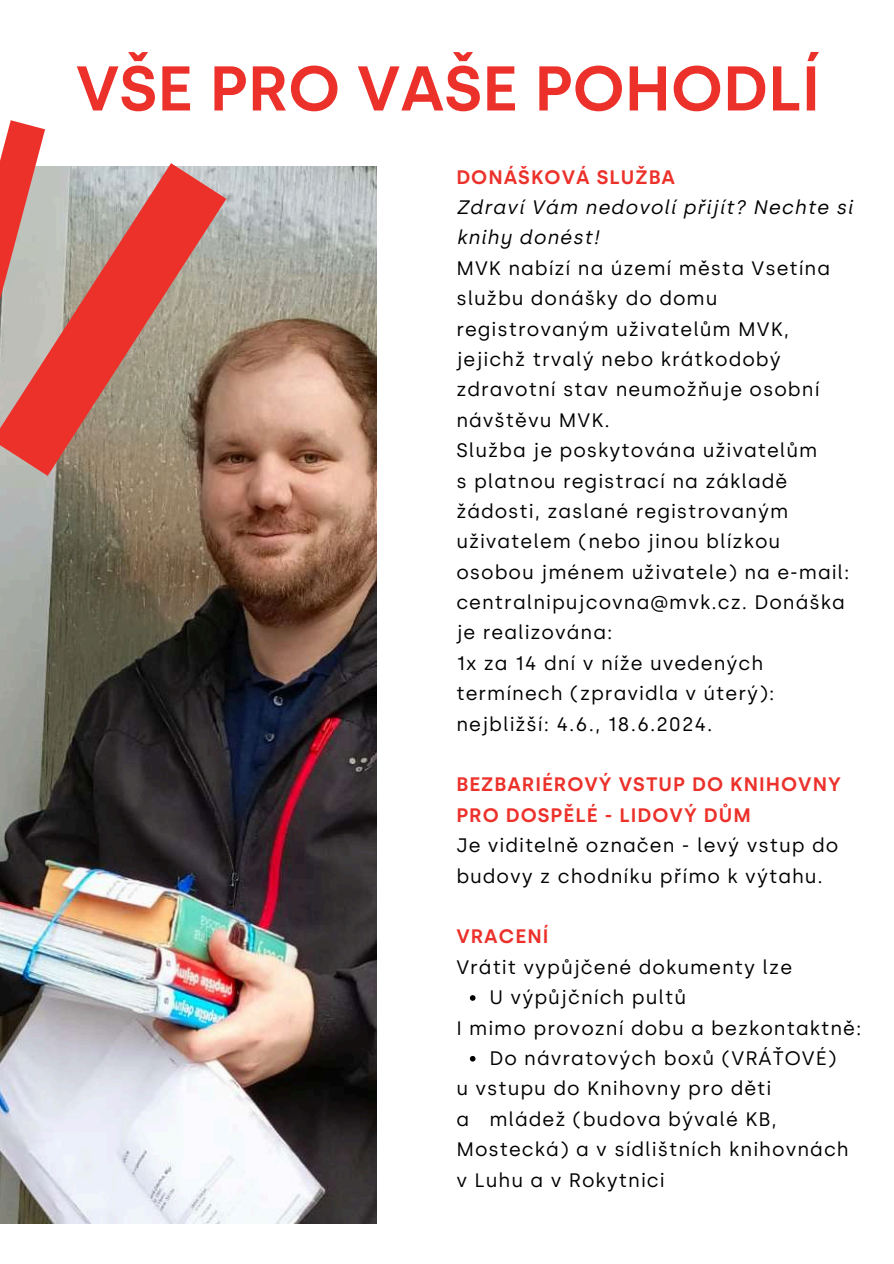
<style>
.page{position:relative;width:894px;height:1264px;background:#fff}
.page>*{position:absolute;margin:0;border:0;box-sizing:border-box;transform-origin:0 0}
.t1{font:600 63px "Silka";color:#ec312b}
.t2{font:19.5px/30.3px "Silka";letter-spacing:.05em;color:#000}
.t3{font:600 19.5px/30.3px "Silka";letter-spacing:.05em;color:#ec312b}
.t4{font:italic 19.5px/30.3px "Silka";letter-spacing:.05em;color:#000}
</style>
<div class="page">
<img style="left:0;top:167px;width:376px;height:1056px">
<svg style="left:469px;top:995px;width:6px;height:5px"></svg>
<svg style="left:469px;top:1055px;width:6px;height:6px"></svg>
<svg style="left:0;top:120px;width:45px;height:43px"></svg>
<svg style="left:0;top:163px;width:226px;height:313px;background:#bf7d72"></svg>
<h1 class="t1" style="left:76px;top:51px;width:745px">VŠE PRO VAŠE POHODLÍ</h1>
<p class="t3" style="left:456px;top:162px;width:220px">DONÁŠKOVÁ SLUŽBA</p>
<p class="t4" style="left:456px;top:192px;width:397px">Zdraví Vám nedovolí přijít? Nechte si knihy donést!</p>
<p class="t2" style="left:456px;top:253px;width:394px">MVK nabízí na území města Vsetína službu donášky do domu registrovaným uživatelům MVK, jejichž trvalý nebo krátkodobý zdravotní stav neumožňuje osobní návštěvu MVK.<br>Služba je poskytována uživatelům<br>s platnou registrací na základě žádosti, zaslané registrovaným uživatelem (nebo jinou blízkou osobou jménem uživatele) na e-mail: centralnipujcovna@mvk.cz. Donáška je realizována:<br>1x za 14 dní v níže uvedených termínech (zpravidla v úterý): nejbližší: 4.6., 18.6.2024.</p>
<p class="t3" style="left:456px;top:769px;width:386px">BEZBARIÉROVÝ VSTUP DO KNIHOVNY<br>PRO DOSPĚLÉ - LIDOVÝ DŮM</p>
<p class="t2" style="left:456px;top:830px;width:383px">Je viditelně označen - levý vstup do budovy z chodníku přímo k výtahu.</p>
<p class="t3" style="left:456px;top:921px;width:93px">VRACENÍ</p>
<p class="t2" style="left:456px;top:951px;width:337px">Vrátit vypůjčené dokumenty lze</p>
<p class="t2" style="left:489px;top:982px;width:198px">U výpůjčních pultů</p>
<p class="t2" style="left:456px;top:1012px;width:406px">I mimo provozní dobu a bezkontaktně:</p>
<p class="t2" style="left:489px;top:1042px;width:348px">Do návratových boxů (VRÁŤOVÉ)</p>
<p class="t2" style="left:456px;top:1073px;width:316px">u vstupu do Knihovny pro děti</p>
<p class="t2" style="left:456px;top:1103px;width:321px">a mládež (budova bývalé KB,</p>
<p class="t2" style="left:456px;top:1134px;width:394px">Mostecká) a v sídlištních knihovnách</p>
<p class="t2" style="left:456px;top:1164px;width:210px">v Luhu a v Rokytnici</p>
</div>
